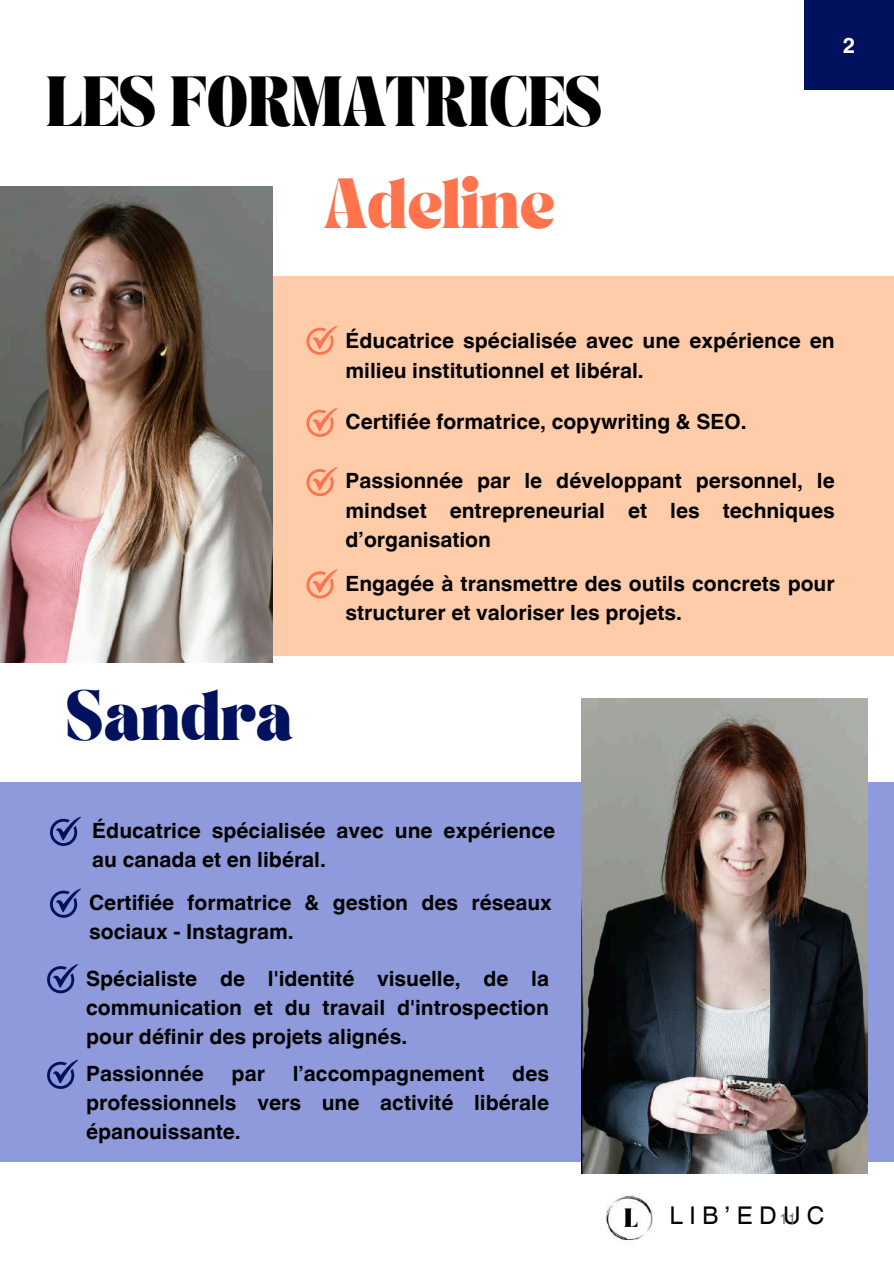
<style>
.page{position:relative;width:894px;height:1264px;background:#fff}
.page>*{position:absolute;margin:0;border:0;box-sizing:border-box;transform-origin:0 0}
.t1{font:700 43.5px "TANASHFORD";letter-spacing:-.015em;color:#000}
.t2{font:700 43.5px "TANASHFORD";letter-spacing:-.015em;color:#ff734d}
.t3{font:700 43.5px "TANASHFORD";letter-spacing:-.015em;color:#02115d}
.t4{font:24.45px "Helvetica World";color:#000}
.t5{font:700 21.75px "Helvetica World";color:#fff}
.t6{font:700 21px/29.2px "Helvetica World";color:#000}
.s1{font-size:15px;color:#737373}
</style>
<div class="page">
<img style="left:606px;top:1195px;width:47px;height:45px">
<div style="left:804px;top:0;width:89px;height:89px;background:#02115d"></div>
<div style="left:0;top:782px;width:893px;height:379px;background:#8e9adb"></div>
<div style="left:6px;top:277px;width:887px;height:379px;background:#fca"></div>
<svg style="left:306px;top:325px;width:31px;height:30px"></svg>
<svg style="left:306px;top:407px;width:31px;height:30px"></svg>
<svg style="left:306px;top:467px;width:31px;height:29px"></svg>
<svg style="left:306px;top:569px;width:31px;height:29px"></svg>
<img style="left:0;top:186px;width:272px;height:476px">
<img style="left:581px;top:698px;width:286px;height:475px">
<svg style="left:50px;top:816px;width:31px;height:30px"></svg>
<svg style="left:50px;top:888px;width:31px;height:29px"></svg>
<svg style="left:47px;top:964px;width:31px;height:29px"></svg>
<svg style="left:47px;top:1059px;width:31px;height:29px"></svg>
<h1 class="t1" style="left:46px;top:74px;width:558px">LES FORMATRICES</h1>
<h1 class="t2" style="left:323px;top:176px;width:232px">Adeline</h1>
<p class="t5" style="left:842px;top:27px;width:14px">2</p>
<h1 class="t3" style="left:66px;top:688px;width:229px">Sandra</h1>
<p class="t6" style="left:345px;top:324px;width:490px">Éducatrice spécialisée avec une expérience en milieu institutionnel et libéral.</p>
<p class="t6" style="left:345px;top:405px;width:402px">Certifiée formatrice, copywriting &amp; SEO.</p>
<p class="t6" style="left:345px;top:464px;width:490px;text-align:justify">Passionnée par le développant personnel, le mindset entrepreneurial et les techniques d’organisation</p>
<p class="t6" style="left:345px;top:566px;width:490px">Engagée à transmettre des outils concrets pour structurer et valoriser les projets.</p>
<p class="t6" style="left:92px;top:814px;width:464px">Éducatrice spécialisée avec une expérience au canada et en libéral.</p>
<p class="t6" style="left:89px;top:885px;width:464px">Certifiée formatrice &amp; gestion des réseaux sociaux - Instagram.</p>
<p class="t6" style="left:86px;top:961px;width:464px;text-align:justify">Spécialiste de l'identité visuelle, de la communication et du travail d'introspection pour définir des projets alignés.</p>
<p class="t6" style="left:86px;top:1056px;width:119px">Passionnée</p>
<p class="t6" style="left:231px;top:1056px;width:35px">par</p>
<p class="t6" style="left:292px;top:1056px;width:193px">l’accompagnement</p>
<p class="t6" style="left:86px;top:1056px;width:464px;text-align:justify;text-indent:426px">des professionnels vers une activité libérale épanouissante.</p>
<p class="t4" style="left:669px;top:1201px;width:157px">LIB’ED<span class="s1">1</span>U<span class="s1">1</span> C</p>
</div>
